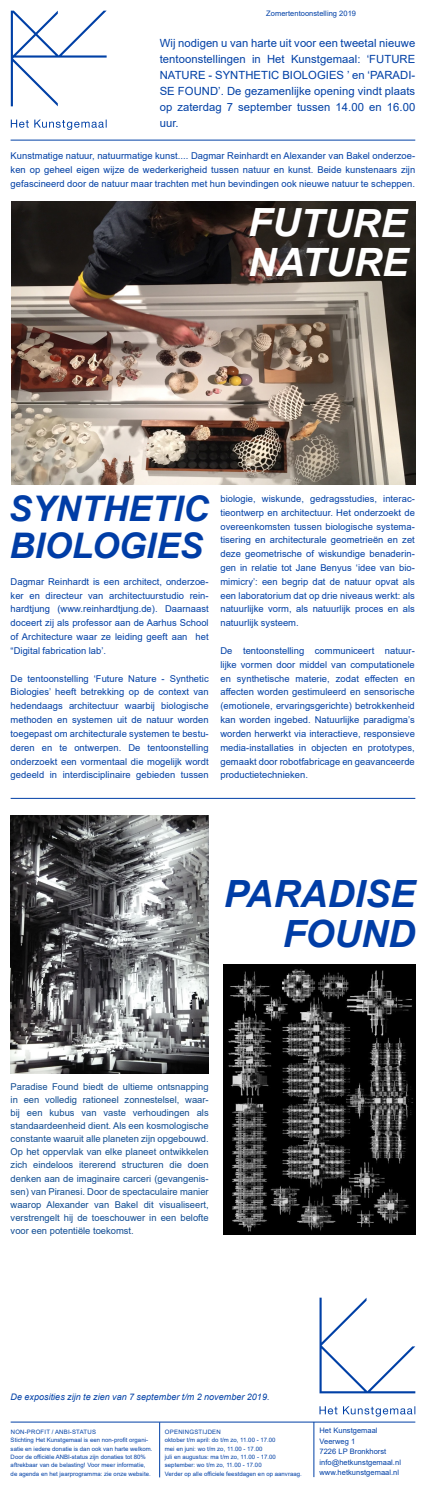
<style>
.page{position:relative;width:426px;height:1489px;background:#fff}
.page>*{position:absolute;margin:0;border:0;box-sizing:border-box;transform-origin:0 0}
.t1{font:italic 700 39px "Arial";color:#fff}
.t2{font:italic 700 37.5px "Arial";color:#003da6}
.t3{font:italic 700 35.25px "Arial";color:#003da6}
.t4{font:11.25px/16px "Arial";letter-spacing:.005em;color:#0040a6;text-align:justify}
.t5{font:9.38px/13.8px "Arial";letter-spacing:.005em;color:#0040a6;text-align:justify}
.t6{font:9.38px/13.1px "Arial";color:#0f4c93;text-align:justify}
.t7{font:italic 9px "Arial";letter-spacing:.005em;color:#0040a6}
.t8{font:7.5px "Arial";letter-spacing:.005em;color:#0040a6}
.t9{font:6px/8.4px "Arial";letter-spacing:.005em;color:#0040a6}
.t10{font:6px "Arial";letter-spacing:.04em;color:#0040a6}
</style>
<div class="page">
<svg style="left:11px;top:11px;width:95px;height:95px"></svg>
<svg style="left:11px;top:120px;width:95px;height:10px"></svg>
<svg style="left:319px;top:1406px;width:96px;height:10px"></svg>
<svg style="left:319px;top:1297px;width:96px;height:96px"></svg>
<hr style="left:11px;top:1421px;width:404px;height:1px;background:#0040a6">
<hr style="left:11px;top:140px;width:404px;height:1px;background:#0040a6">
<hr style="left:313px;top:1421px;width:1px;height:55px;background:#0040a6">
<hr style="left:159px;top:1421px;width:1px;height:56px;background:#0040a6">
<img style="left:223px;top:964px;width:191px;height:270px">
<img style="left:11px;top:201px;width:404px;height:283px">
<img style="left:10px;top:815px;width:198px;height:258px">
<hr style="left:11px;top:798px;width:404px;height:1px;background:#0040a6">
<p class="t8" style="left:266px;top:8px;width:91px">Zomertentoonstelling 2019</p>
<p class="t4" style="left:159px;top:35px;width:257px">Wij nodigen u van harte uit voor een tweetal nieuwe tentoonstellingen in Het Kunstgemaal: ‘FUTURE NATURE - SYNTHETIC BIOLOGIES ’ en ‘PARADI-SE FOUND’. De gezamenlijke opening vindt plaats op zaterdag 7 september tussen 14.00 en 16.00 uur.</p>
<p class="t5" style="left:11px;top:149px;width:405px">Kunstmatige natuur, natuurmatige kunst.... Dagmar Reinhardt en Alexander van Bakel onderzoe&shy;ken op geheel eigen wijze de wederkerigheid tussen natuur en kunst. Beide kunstenaars zijn gefascineerd door de natuur maar trachten met hun bevindingen ook nieuwe natuur te scheppen.</p>
<p class="t1" style="left:248px;top:197px;width:160px">FUTURE</p>
<p class="t1" style="left:248px;top:236px;width:161px">NATURE</p>
<p class="t3" style="left:9px;top:485px;width:201px">SYNTHETIC</p>
<p class="t3" style="left:10px;top:522px;width:195px">BIOLOGIES</p>
<p class="t5" style="left:11px;top:574px;width:199px">Dagmar Reinhardt is een architect, onderzoe&shy;ker en directeur van architectuurstudio rein&shy;hardtjung (www.reinhardtjung.de). Daarnaast doceert zij als professor aan de Aarhus School of Architecture waar ze leiding geeft aan het “Digital fabrication lab’.</p>
<p class="t5" style="left:11px;top:671px;width:199px">De tentoonstelling ‘Future Nature - Synthetic Biologies’ heeft betrekking op de context van hedendaags architectuur waarbij biologische methoden en systemen uit de natuur worden toegepast om architecturale systemen te bestu&shy;deren en te ontwerpen. De tentoonstelling onderzoekt een vormentaal die mogelijk wordt gedeeld in interdisciplinaire gebieden tussen</p>
<p class="t5" style="left:220px;top:491px;width:196px">biologie, wiskunde, gedragsstudies, interac&shy;tieontwerp en architectuur. Het onderzoekt de overeenkomsten tussen biologische systema&shy;tisering en architecturale geometrieën en zet deze geometrische of wiskundige benaderin&shy;gen in relatie tot Jane Benyus ‘idee van bio&shy;mimicry’: een begrip dat de natuur opvat als een laboratorium dat op drie niveaus werkt: als natuurlijke vorm, als natuurlijk proces en als natuurlijk systeem.</p>
<p class="t5" style="left:220px;top:643px;width:196px">De tentoonstelling communiceert natuur&shy;lijke vormen door middel van computationele en synthetische materie, zodat effecten en affecten worden gestimuleerd en sensorische (emotionele, ervaringsgerichte) betrokkenheid kan worden ingebed. Natuurlijke paradigma’s worden herwerkt via interactieve, responsieve media-installaties in objecten en prototypes, gemaakt door robotfabricage en geavanceerde productietechnieken.</p>
<p class="t2" style="left:224px;top:869px;width:192px">PARADISE</p>
<p class="t2" style="left:282px;top:908px;width:134px">FOUND</p>
<p class="t6" style="left:11px;top:1079px;width:199px">Paradise Found biedt de ultieme ontsnapping in een volledig rationeel zonnestelsel, waar&shy;bij een kubus van vaste verhoudingen als standaardeenheid dient. Als een kosmologische constante waaruit alle planeten zijn opgebouwd.<br>Op het oppervlak van elke planeet ontwikkelen zich eindeloos itererend structuren die doen denken aan de imaginaire carceri (gevangenis&shy;sen) van Piranesi. Door de spectaculaire manier waarop Alexander van Bakel dit visualiseert, verstrengelt hij de toeschouwer in een belofte voor een potentiële toekomst.</p>
<p class="t7" style="left:10px;top:1390px;width:260px">De exposities zijn te zien van 7 september t/m 2 november 2019.</p>
<p class="t10" style="left:11px;top:1427px;width:87px">NON-PROFIT / ANBI-STATUS</p>
<p class="t9" style="left:11px;top:1435px;width:143px">Stichting Het Kunstgemaal is een non-profit organi&shy;satie en iedere donatie is dan ook van harte welkom.<br>Door de officiële ANBI-status zijn donaties tot 80% aftrekbaar van de belasting! Voor meer informatie, de agenda en het jaarprogramma: zie onze website.</p>
<p class="t10" style="left:165px;top:1427px;width:57px">OPENINGSTIJDEN</p>
<p class="t9" style="left:165px;top:1435px;width:112px">oktober t/m april: do t/m zo, 11.00 - 17.00</p>
<p class="t9" style="left:165px;top:1443px;width:99px">mei en juni: wo t/m zo, 11.00 - 17.00</p>
<p class="t9" style="left:165px;top:1452px;width:112px">juli en augustus: ma t/m zo, 11.00 - 17.00</p>
<p class="t9" style="left:165px;top:1460px;width:138px">september: wo t/m zo, 11.00 - 17.00<br>Verder op alle officiele feestdagen en op aanvraag.</p>
<p class="t8" style="left:319px;top:1425px;width:60px">Het Kunstgemaal</p>
<p class="t8" style="left:319px;top:1435px;width:37px">Veerweg 1</p>
<p class="t8" style="left:319px;top:1446px;width:68px">7226 LP Bronkhorst</p>
<p class="t8" style="left:319px;top:1456px;width:83px">info@hetkunstgemaal.nl</p>
<p class="t8" style="left:319px;top:1467px;width:81px">www.hetkunstgemaal.nl</p>
</div>
